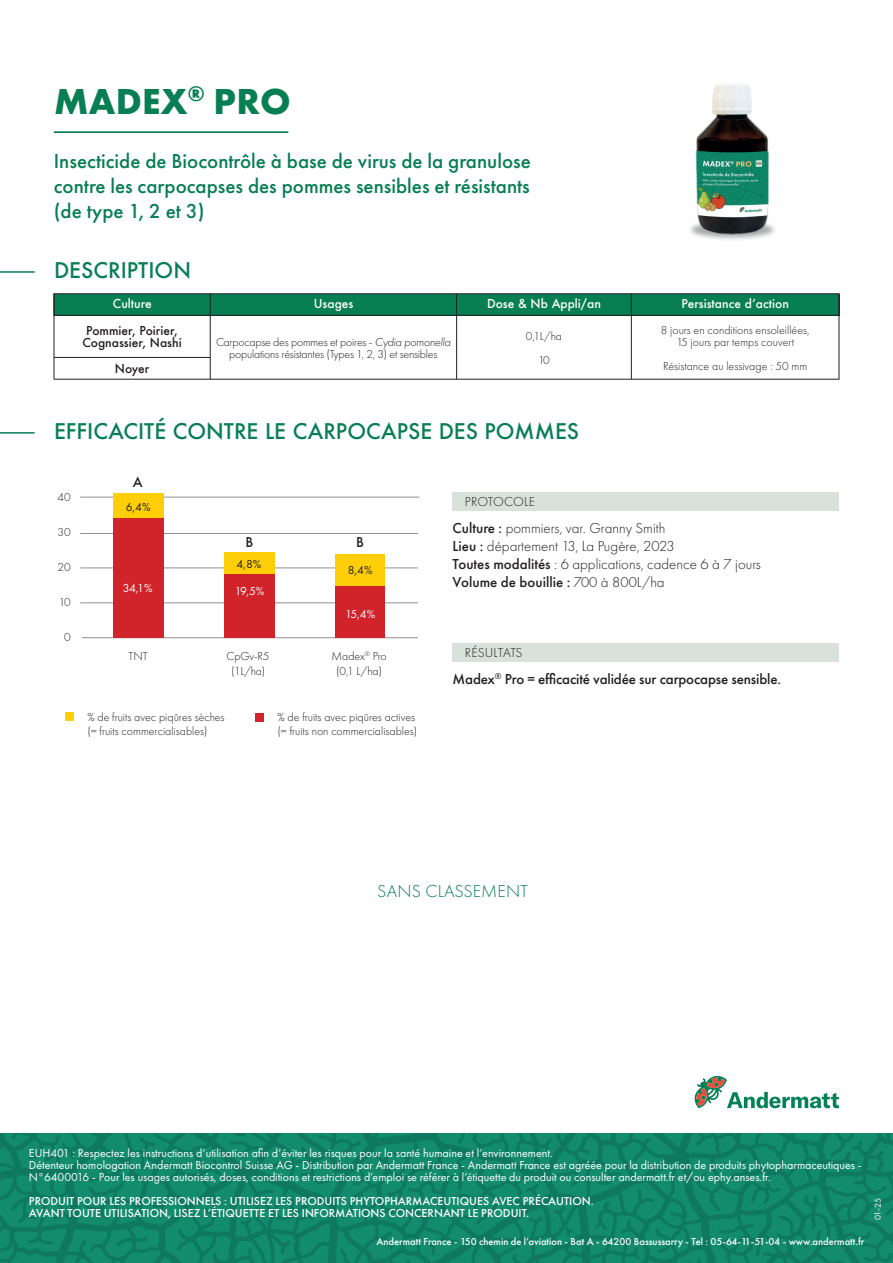
<style>
.page{position:relative;width:893px;height:1263px;background:#fff}
.page>*{position:absolute;margin:0;border:0;box-sizing:border-box;transform-origin:0 0}
.t1{font:700 37.5px "Futura PT";letter-spacing:.01em;color:#087e54}
.t2{font:500 21px/25.2px "Futura PT";color:#087e54;text-align:justify}
.t3{font:500 21px "Futura";color:#087e54}
.t4{font:300 18px "Futura PT";letter-spacing:.01em;color:#087e54}
.t5{font:300 15px/18px "Futura PT";color:#231f20}
.t6{font:500 15px "Futura PT";letter-spacing:-.01em;color:#231f20}
.t7{font:300 13.5px "Futura PT";letter-spacing:.005em;color:#231f20}
.t8{font:12px/12px "Futura PT";color:#fff}
.t9{font:300 12px/14.4px "Futura PT";color:#231f20;text-align:center}
.t10{font:500 12px/12px "Futura PT";color:#fff}
.t11{font:300 12px/14.4px "Futura PT";letter-spacing:-.02em;color:#231f20;text-align:center}
.t12{font:500 12px "Futura";color:#fff}
.t13{font:500 12px/12px "Futura";color:#231f20;text-align:center}
.t14{font:12px "Futura PT";color:#231f20}
.t15{font:500 10.5px "Futura PT";color:#fff}
.t16{font:9px "Futura PT";color:#fff}
.s1{font-style:italic}
.s2{font-weight:500}
</style>
<div class="page">
<img style="left:0;top:1133px;width:893px;height:130px">
<svg style="left:694px;top:1076px;width:145px;height:32px"></svg>
<hr style="left:54px;top:131px;width:234px;height:2px;background:#087e54">
<hr style="left:0;top:271px;width:35px;height:2px;background:#087e54">
<img style="left:690px;top:84px;width:85px;height:156px">
<div style="left:54px;top:294px;width:785px;height:21px;background:#087e54"></div>
<hr style="left:54px;top:357px;width:156px;height:1px;background:#231f20">
<hr style="left:210px;top:294px;width:1px;height:85px;background:#231f20">
<hr style="left:456px;top:294px;width:1px;height:85px;background:#231f20">
<hr style="left:631px;top:294px;width:1px;height:85px;background:#231f20">
<hr style="left:54px;top:379px;width:785px;height:1px;background:#231f20">
<hr style="left:0;top:432px;width:35px;height:2px;background:#087e54">
<hr style="left:82px;top:637px;width:336px;height:1px;background:#231f20">
<hr style="left:80px;top:568px;width:338px;height:1px;background:#231f20">
<hr style="left:80px;top:497px;width:339px;height:1px;background:#231f20">
<hr style="left:80px;top:533px;width:338px;height:1px;background:#231f20">
<hr style="left:80px;top:603px;width:338px;height:1px;background:#231f20">
<div style="left:113px;top:518px;width:50px;height:119px;background:#d1232a"></div>
<div style="left:224px;top:574px;width:51px;height:63px;background:#d1232a"></div>
<div style="left:335px;top:586px;width:49px;height:51px;background:#d1232a"></div>
<div style="left:113px;top:493px;width:50px;height:25px;background:#fece08"></div>
<div style="left:224px;top:552px;width:51px;height:22px;background:#fece08"></div>
<div style="left:335px;top:554px;width:49px;height:32px;background:#fece08"></div>
<div style="left:65px;top:712px;width:9px;height:9px;background:#fece08"></div>
<div style="left:255px;top:713px;width:9px;height:8px;background:#d1232a"></div>
<div style="left:453px;top:492px;width:386px;height:19px;background:#d8e2da"></div>
<div style="left:453px;top:643px;width:386px;height:19px;background:#d8e2da"></div>
<hr style="left:54px;top:294px;width:1px;height:85px;background:#231f20">
<hr style="left:839px;top:294px;width:1px;height:85px;background:#231f20">
<h1 class="t1" style="left:54px;top:77px;width:238px">MADEX<sup>®</sup> PRO</h1>
<h2 class="t2" style="left:54px;top:148px;width:479px">Insecticide de Biocontrôle à base de virus de la granulose contre les carpocapses des pommes sensibles et résistants (de type 1, 2 et 3)</h2>
<h2 class="t3" style="left:54px;top:256px;width:139px">DESCRIPTION</h2>
<p class="t12" style="left:113px;top:295px;width:40px">Culture</p>
<p class="t12" style="left:314px;top:295px;width:41px">Usages</p>
<p class="t12" style="left:487px;top:295px;width:115px">Dose &amp; Nb Appli/an</p>
<p class="t12" style="left:682px;top:295px;width:109px">Persistance d’action</p>
<p class="t13" style="left:82px;top:325px;width:101px">Pommier, Poirier,<br>Cognassier, Nashi</p>
<p class="t13" style="left:115px;top:363px;width:36px">Noyer</p>
<p class="t11" style="left:216px;top:336px;width:236px;line-height:12px">Carpocapse des pommes et poires - <span class="s1">Cydia pomonella </span>populations résistantes (Types 1, 2, 3) et sensibles</p>
<p class="t9" style="left:526px;top:324px;width:38px;line-height:24px">0,1L/ha<br>10</p>
<p class="t9" style="left:661px;top:324px;width:150px;line-height:12px">8 jours en conditions ensoleillées,<br>15 jours par temps couvert</p>
<p class="t9" style="left:663px;top:359px;width:145px">Résistance au lessivage : 50 mm</p>
<h2 class="t3" style="left:54px;top:417px;width:527px">EFFICACITÉ CONTRE LE CARPOCAPSE DES POMMES</h2>
<p class="t9" style="left:57px;top:490px;width:15px">40</p>
<p class="t9" style="left:57px;top:525px;width:15px">30</p>
<p class="t9" style="left:57px;top:560px;width:15px">20</p>
<p class="t9" style="left:59px;top:595px;width:13px">10</p>
<p class="t9" style="left:64px;top:630px;width:8px">0</p>
<p class="t6" style="left:133px;top:473px;width:11px">A</p>
<p class="t14" style="left:126px;top:499px;width:26px">6,4%</p>
<p class="t8" style="left:123px;top:582px;width:31px">34,1%</p>
<p class="t6" style="left:246px;top:533px;width:9px">B</p>
<p class="t6" style="left:356px;top:533px;width:9px">B</p>
<p class="t14" style="left:236px;top:557px;width:26px">4,8%</p>
<p class="t8" style="left:235px;top:585px;width:31px">19,5%</p>
<p class="t14" style="left:348px;top:563px;width:26px">8,4%</p>
<p class="t8" style="left:345px;top:608px;width:31px">15,4%</p>
<p class="t9" style="left:128px;top:649px;width:21px">TNT</p>
<p class="t11" style="left:227px;top:649px;width:45px">CpGv-R5 (1L/ha)</p>
<p class="t11" style="left:331px;top:649px;width:57px">Madex<sup>®</sup> Pro (0,1 L/ha)</p>
<p class="t9" style="left:87px;top:710px;width:139px;text-align:left">% de fruits avec piqûres sèches (= fruits commercialisables)</p>
<p class="t9" style="left:277px;top:710px;width:141px;text-align:left">% de fruits avec piqûres actives (= fruits non commercialisables)</p>
<p class="t7" style="left:465px;top:494px;width:72px">PROTOCOLE</p>
<p class="t5" style="left:453px;top:519px;width:310px"><span class="s2">Culture :</span> pommiers, var. Granny Smith<br><span class="s2">Lieu :</span> département 13, La Pugère, 2023<br><span class="s2">Toutes modalités</span> : 6 applications, cadence 6 à 7 jours <span class="s2">Volume de bouillie :</span> 700 à 800L/ha</p>
<p class="t7" style="left:465px;top:644px;width:59px">RÉSULTATS</p>
<p class="t6" style="left:453px;top:670px;width:330px">Madex<sup>®</sup> Pro = efficacité validée sur carpocapse sensible.</p>
<h3 class="t4" style="left:377px;top:881px;width:152px">SANS CLASSEMENT</h3>
<p class="t8" style="left:29px;top:1147px;width:834px">EUH401 : Respectez les instructions d‘utilisation afin d‘éviter les risques pour la santé humaine et l‘environnement.<br>Détenteur homologation Andermatt Biocontrol Suisse AG - Distribution par Andermatt France - Andermatt France est agréée pour la distribution de produits phytopharmaceutiques -<br>N°6400016 - Pour les usages autorisés, doses, conditions et restrictions d’emploi se référer à l’étiquette du produit ou consulter andermatt.fr et/ou ephy.anses.fr.</p>
<p class="t10" style="left:29px;top:1195px;width:566px">PRODUIT POUR LES PROFESSIONNELS : UTILISEZ LES PRODUITS PHYTOPHARMACEUTIQUES AVEC PRÉCAUTION.<br>AVANT TOUTE UTILISATION, LISEZ L’ÉTIQUETTE ET LES INFORMATIONS CONCERNANT LE PRODUIT.</p>
<p class="t16" style="left:872px;top:1220px;width:24px;rotate:-90deg">01-25</p>
<p class="t15" style="left:377px;top:1235px;width:489px">Andermatt France - 150 chemin de l’aviation - Bat A - 64200 Bassussarry - Tel : 05-64-11-51-04 - www.andermatt.fr</p>
</div>
